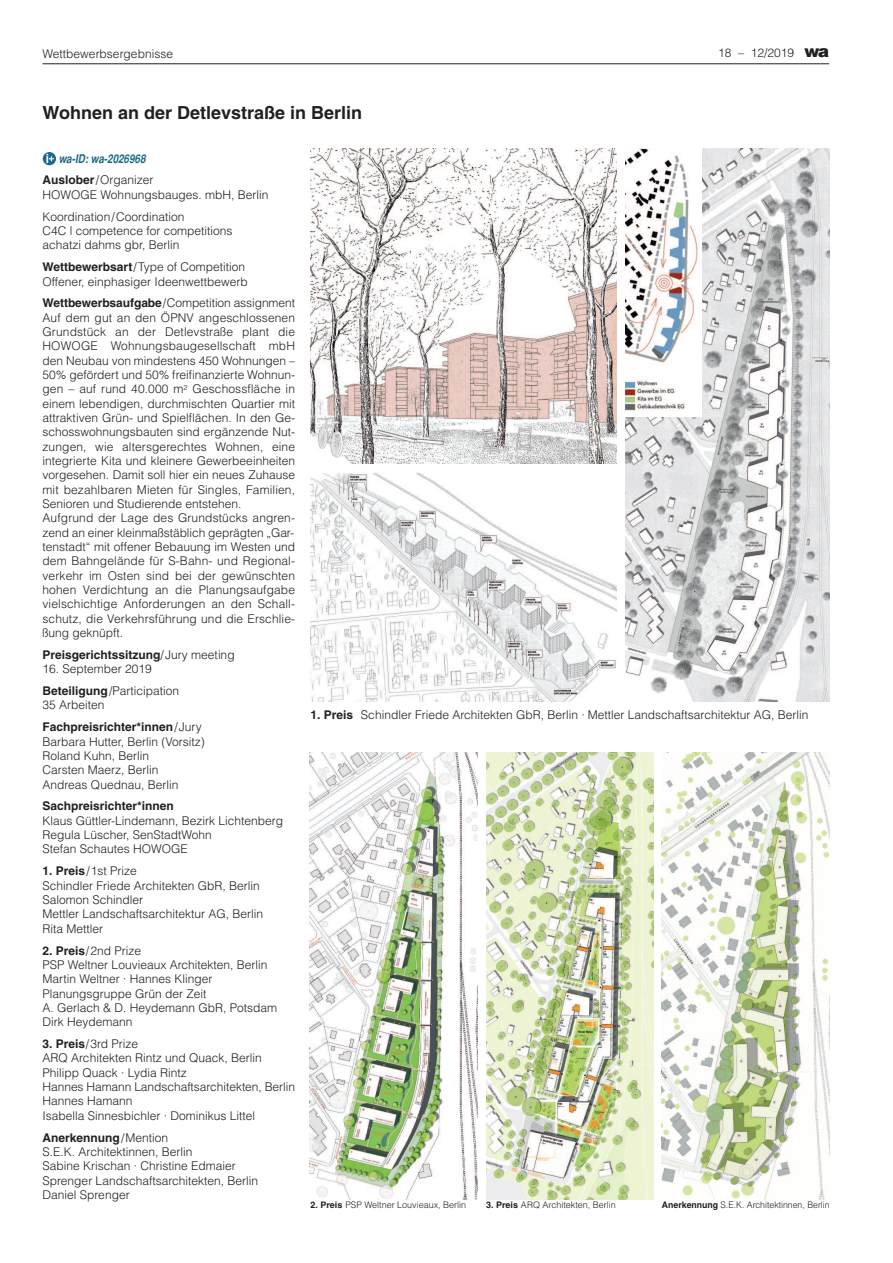
<style>
.page{position:relative;width:893px;height:1263px;background:#fff}
.page>*{position:absolute;margin:0;border:0;box-sizing:border-box;transform-origin:0 0}
.t1{font:700 18px "Helvetica";color:#231f20}
.t2{font:300 12px/14.2px "Helvetica";color:#231f20}
.t3{font:700 12px/21.9px "Helvetica";color:#231f20}
.t4{font:italic 700 condensed 12px/21.9px "Helvetica";color:#1d6987}
.t5{font:300 9px "Helvetica";color:#231f20}
.s1{font-weight:900;font-size:16.5px}
.s2{font-style:normal;font-stretch:normal;color:#231f20}
.s3{font-weight:300;font-style:normal;font-stretch:normal;color:#231f20}
.s4{font-weight:700}
.s5{font-weight:300}
</style>
<div class="page">
<hr style="left:43px;top:64px;width:786px;height:1px;background:#231f20">
<svg style="left:43px;top:152px;width:13px;height:13px"></svg>
<svg style="left:46px;top:154px;width:8px;height:9px"></svg>
<img style="left:625px;top:149px;width:204px;height:553px">
<img style="left:310px;top:149px;width:307px;height:314px">
<img style="left:310px;top:472px;width:307px;height:230px">
<img style="left:310px;top:753px;width:167px;height:446px">
<img style="left:486px;top:753px;width:167px;height:446px">
<img style="left:662px;top:753px;width:167px;height:446px">
<img style="left:625px;top:149px;width:77px;height:267px">
<p class="t2" style="left:43px;top:46px;width:132px">Wettbewerbsergebnisse</p>
<p class="t2" style="left:718px;top:46px;width:113px">18 – 12/2019 <span class="s1">wa</span></p>
<h1 class="t1" style="left:43px;top:106px;width:321px">Wohnen an der Detlevstraße in Berlin</h1>
<p class="t4" style="left:43px;top:147px;width:113px;text-indent:16px">wa-ID: wa-2026968<br><span class="s2">Auslober</span><span class="s3">/Organizer</span></p>
<p class="t2" style="left:43px;top:184px;width:227px;line-height:21.9px">HOWOGE Wohnungsbauges. mbH, Berlin<br>Koordination/Coordination</p>
<p class="t2" style="left:43px;top:224px;width:192px">C4C | competence for competitions achatzi dahms gbr, Berlin</p>
<p class="t2" style="left:43px;top:260px;width:207px"><span class="s4">Wettbewerbsart</span>/Type of Competition<br>Offener, einphasiger Ideenwettbewerb</p>
<p class="t2" style="left:43px;top:296px;width:254px"><span class="s4">Wettbewerbsaufgabe</span>/Competition assignment Auf dem gut an den ÖPNV angeschlossenen Grundstück an der Detlevstraße plant die HOWOGE Wohnungsbaugesellschaft mbH den Neubau von mindestens 450 Wohnungen – 50% gefördert und 50% freifinanzierte Wohnun&shy;gen – auf rund 40.000 m<sup>2</sup> Geschossfläche in einem lebendigen, durchmischten Quartier mit attraktiven Grün- und Spielflächen. In den Ge&shy;schosswohnungsbauten sind ergänzende Nut&shy;zungen, wie altersgerechtes Wohnen, eine integrierte Kita und kleinere Gewerbeeinheiten vorgesehen. Damit soll hier ein neues Zuhause mit bezahlbaren Mieten für Singles, Familien, Senioren und Studierende entstehen.<br>Aufgrund der Lage des Grundstücks angren&shy;zend an einer kleinmaßstäblich geprägten „Gar&shy;tenstadt“ mit offener Bebauung im Westen und dem Bahngelände für S-Bahn- und Regional&shy;verkehr im Osten sind bei der gewünschten hohen Verdichtung an die Planungsaufgabe vielschichtige Anforderungen an den Schall&shy;schutz, die Verkehrsführung und die Erschlie&shy;ßung geknüpft.</p>
<p class="t3" style="left:43px;top:645px;width:194px">Preisgerichtssitzung<span class="s5">/Jury meeting</span></p>
<p class="t2" style="left:43px;top:658px;width:138px;line-height:21.9px">16. September 2019<br><span class="s4">Beteiligung</span>/Participation</p>
<p class="t3" style="left:43px;top:695px;width:161px"><span class="s5">35 Arbeiten<br></span>Fachpreisrichter*innen<span class="s5">/Jury</span></p>
<p class="t2" style="left:43px;top:734px;width:164px">Barbara Hutter, Berlin (Vorsitz)<br>Roland Kuhn, Berlin<br>Carsten Maerz, Berlin<br>Andreas Quednau, Berlin</p>
<p class="t3" style="left:43px;top:796px;width:133px">Sachpreisrichter*innen</p>
<p class="t2" style="left:43px;top:813px;width:242px">Klaus Güttler-Lindemann, Bezirk Lichtenberg<br>Regula Lüscher, SenStadtWohn<br>Stefan Schautes HOWOGE</p>
<p class="t2" style="left:43px;top:864px;width:222px"><span class="s4">1. Preis</span>/1st Prize<br>Schindler Friede Architekten GbR, Berlin<br>Salomon Schindler<br>Mettler Landschaftsarchitektur AG, Berlin<br>Rita Mettler</p>
<p class="t2" style="left:43px;top:943px;width:236px"><span class="s4">2. Preis</span>/2nd Prize<br>PSP Weltner Louvieaux Architekten, Berlin<br>Martin Weltner · Hannes Klinger<br>Planungsgruppe Grün der Zeit<br>A. Gerlach &amp; D. Heydemann GbR, Potsdam<br>Dirk Heydemann</p>
<p class="t2" style="left:43px;top:1037px;width:254px"><span class="s4">3. Preis</span>/3rd Prize<br>ARQ Architekten Rintz und Quack, Berlin<br>Philipp Quack · Lydia Rintz<br>Hannes Hamann Landschaftsarchitekten, Berlin<br>Hannes Hamann<br>Isabella Sinnesbichler · Dominikus Littel</p>
<p class="t2" style="left:43px;top:1130px;width:217px"><span class="s4">Anerkennung</span>/Mention<br>S.E.K. Architektinnen, Berlin<br>Sabine Krischan · Christine Edmaier<br>Sprenger Landschaftsarchitekten, Berlin<br>Daniel Sprenger</p>
<p class="t2" style="left:310px;top:708px;width:499px"><span class="s4">1. Preis</span> Schindler Friede Architekten GbR, Berlin · Mettler Landschaftsarchitektur AG, Berlin</p>
<p class="t5" style="left:310px;top:1199px;width:157px"><span class="s4">2. Preis</span> PSP Weltner Louvieaux, Berlin</p>
<p class="t5" style="left:486px;top:1199px;width:131px"><span class="s4">3. Preis</span> ARQ Architekten, Berlin</p>
<p class="t5" style="left:662px;top:1199px;width:169px"><span class="s4">Anerkennung</span> S.E.K. Architektinnen, Berlin</p>
</div>
